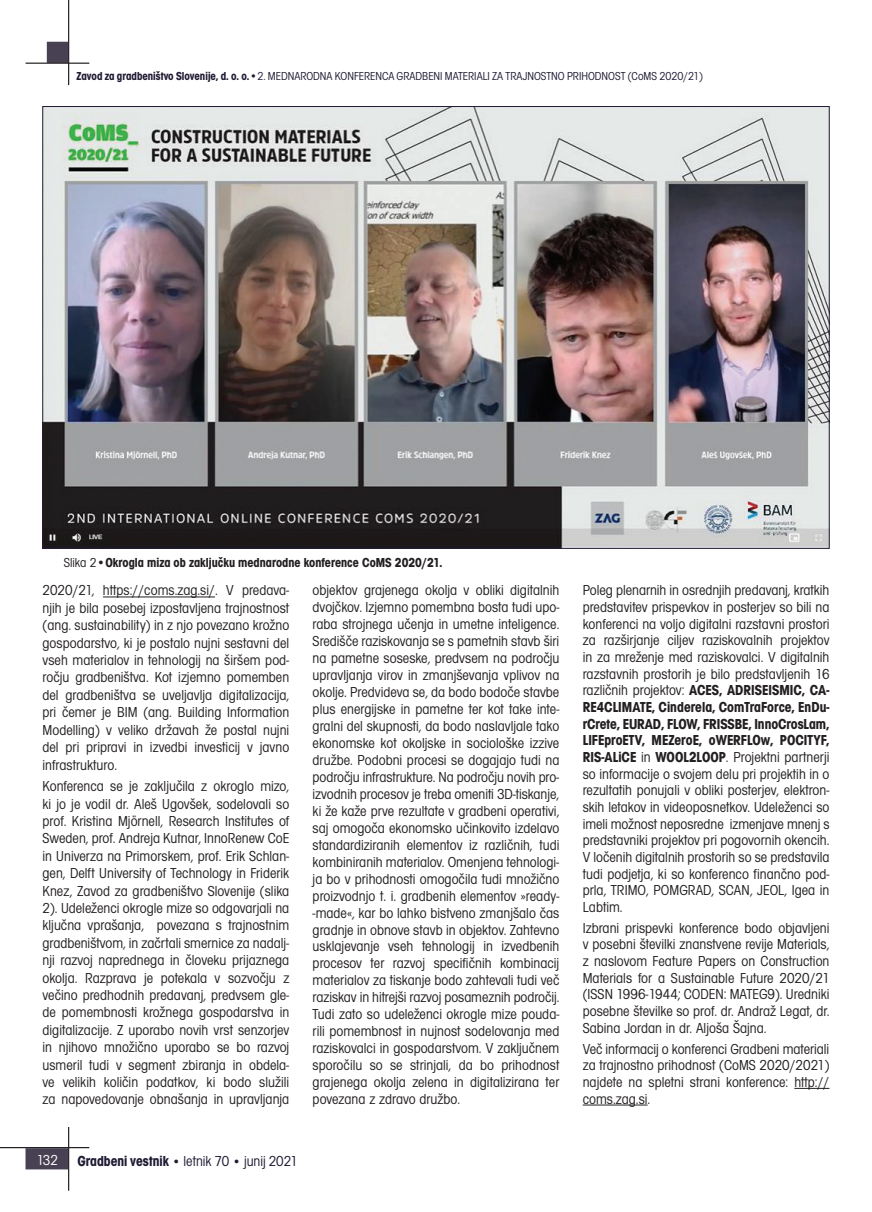
<style>
.page{position:relative;width:872px;height:1212px;background:#fff}
.page>*{position:absolute;margin:0;border:0;box-sizing:border-box;transform-origin:0 0}
.t1{font:condensed 15px/17px "Avant Gar Got Itc TEE";color:#231f20;text-align:justify}
.t2{font:condensed 15px "Avant Gar Got Itc TEE";color:#201a33}
.t3{font:condensed 15px "Avant Gar Got Itc TEE";color:#fff}
.t4{font:700 condensed 13.5px "Avant Gar Got Itc TEE";color:#231f20}
.t5{font:condensed 12px "Avant Gar Got Itc TEE";color:#201a33}
.s1{font-weight:700}
.s2{font-weight:400}
.s3{font-weight:700;font-size:13.5px}
</style>
<div class="page">
<div style="left:47px;top:42px;width:21px;height:21px;background:#484153"></div>
<div style="left:26px;top:1148px;width:42px;height:21px;background:#484153;border:2px solid #484153"></div>
<hr style="left:0;top:1147px;width:89px;height:1px;background:#231f20">
<hr style="left:68px;top:1127px;width:1px;height:64px;background:#231f20">
<hr style="left:26px;top:63px;width:63px;height:1px;background:#231f20">
<hr style="left:68px;top:0;width:1px;height:85px;background:#231f20">
<hr style="left:103px;top:596px;width:112px;height:1px;background:#231f20">
<hr style="left:794px;top:1088px;width:35px;height:1px;background:#231f20">
<hr style="left:583px;top:1104px;width:64px;height:1px;background:#231f20">
<img style="left:45px;top:108px;width:782px;height:439px">
<p class="t5" style="left:77px;top:70px;width:628px"><span class="s1">Zavod za gradbeništvo Slovenije, d. o. o.</span>•2. MEDNARODNA KONFERENCA GRADBENI MATERIALI ZA TRAJNOSTNO PRIHODNOST (CoMS 2020/21)</p>
<p class="t4" style="left:64px;top:555px;width:380px"><span class="s2">Slika 2•</span>Okrogla miza ob zaključku mednarodne konference CoMS 2020/21.</p>
<p class="t1" style="left:43px;top:582px;width:248px;line-height:17.4px">2020/21, https://coms.zag.si/. V predava&shy;njih je bila posebej izpostavljena trajnostnost (ang. sustainability) in z njo povezano krožno gospodarstvo, ki je postalo nujni sestavni del vseh materialov in tehnologij na širšem pod&shy;ročju gradbeništva. Kot izjemno pomemben del gradbeništva se uveljavlja digitalizacija, pri čemer je BIM (ang. Building Information Modelling) v veliko državah že postal nujni del pri pripravi in izvedbi investicij v javno infrastrukturo.</p>
<p class="t1" style="left:43px;top:778px;width:248px;line-height:17.4px">Konferenca se je zaključila z okroglo mizo, ki jo je vodil dr. Aleš Ugovšek, sodelovali so prof. Kristina Mjörnell, Research Institutes of Sweden, prof. Andreja Kutnar, InnoRenew CoE in Univerza na Primorskem, prof. Erik Schlan&shy;gen, Delft University of Technology in Friderik Knez, Zavod za gradbeništvo Slovenije (slika 2). Udeleženci okrogle mize so odgovarjali na ključna vprašanja, povezana s trajnostnim gradbeništvom, in začrtali smernice za nadalj&shy;nji razvoj naprednega in človeku prijaznega okolja. Razprava je potekala v sozvočju z večino predhodnih predavanj, predvsem gle&shy;de pomembnosti krožnega gospodarstva in digitalizacije. Z uporabo novih vrst senzorjev in njihovo množično uporabo se bo razvoj usmeril tudi v segment zbiranja in obdela&shy;ve velikih količin podatkov, ki bodo služili za napovedovanje obnašanja in upravljanja</p>
<p class="t1" style="left:313px;top:582px;width:248px">objektov grajenega okolja v obliki digitalnih dvojčkov. Izjemno pomembna bosta tudi upo&shy;raba strojnega učenja in umetne inteligence.<br>Središče raziskovanja se s pametnih stavb širi na pametne soseske, predvsem na področju upravljanja virov in zmanjševanja vplivov na okolje. Predvideva se, da bodo bodoče stavbe plus energijske in pametne ter kot take inte&shy;gralni del skupnosti, da bodo naslavljale tako ekonomske kot okoljske in sociološke izzive družbe. Podobni procesi se dogajajo tudi na področju infrastrukture. Na področju novih pro&shy;izvodnih procesov je treba omeniti 3D-tiskanje, ki že kaže prve rezultate v gradbeni operativi, saj omogoča ekonomsko učinkovito izdelavo standardiziranih elementov iz različnih, tudi kombiniranih materialov. Omenjena tehnologi&shy;ja bo v prihodnosti omogočila tudi množično proizvodnjo t. i. gradbenih elementov »ready--made«, kar bo lahko bistveno zmanjšalo čas gradnje in obnove stavb in objektov. Zahtevno usklajevanje vseh tehnologij in izvedbenih procesov ter razvoj specifičnih kombinacij materialov za tiskanje bodo zahtevali tudi več raziskav in hitrejši razvoj posameznih področij.<br>Tudi zato so udeleženci okrogle mize pouda&shy;rili pomembnost in nujnost sodelovanja med raziskovalci in gospodarstvom. V zaključnem sporočilu so se strinjali, da bo prihodnost grajenega okolja zelena in digitalizirana ter povezana z zdravo družbo.</p>
<p class="t1" style="left:583px;top:582px;width:248px">Poleg plenarnih in osrednjih predavanj, kratkih predstavitev prispevkov in posterjev so bili na konferenci na voljo digitalni razstavni prostori za razširjanje ciljev raziskovalnih projektov in za mreženje med raziskovalci. V digitalnih razstavnih prostorih je bilo predstavljenih 16 različnih projektov: <span class="s1">ACES, ADRISEISMIC, CA-RE4CLIMATE, Cinderela, ComTraForce, EnDu&shy;rCrete, EURAD, FLOW, FRISSBE, InnoCrosLam, LIFEproETV, MEZeroE, oWERFLOw, POCITYF, RIS-ALiCE</span> in <span class="s1">WOOL2LOOP</span>. Projektni partnerji so informacije o svojem delu pri projektih in o rezultatih ponujali v obliki posterjev, elektron&shy;skih letakov in videoposnetkov. Udeleženci so imeli možnost neposredne izmenjave mnenj s predstavniki projektov pri pogovornih okencih.<br>V ločenih digitalnih prostorih so se predstavila tudi podjetja, ki so konferenco finančno pod&shy;prla, TRIMO, POMGRAD, SCAN, JEOL, Igea in Labtim.</p>
<p class="t1" style="left:583px;top:920px;width:248px">Izbrani prispevki konference bodo objavljeni v posebni številki znanstvene revije Materials, z naslovom Feature Papers on Construction Materials for a Sustainable Future 2020/21 (ISSN 1996-1944; CODEN: MATEG9). Uredniki posebne številke so prof. dr. Andraž Legat, dr.<br>Sabina Jordan in dr. Aljoša Šajna.</p>
<p class="t1" style="left:583px;top:1040px;width:248px">Več informacij o konferenci Gradbeni materiali za trajnostno prihodnost (CoMS 2020/2021) najdete na spletni strani konference: http:// coms.zag.si.</p>
<p class="t3" style="left:36px;top:1152px;width:23px">132</p>
<p class="t2" style="left:77px;top:1152px;width:222px"><span class="s1">Gradbeni vestnik</span> <span class="s3">•</span> letnik 70 <span class="s3">•</span> junij 2021</p>
</div>
